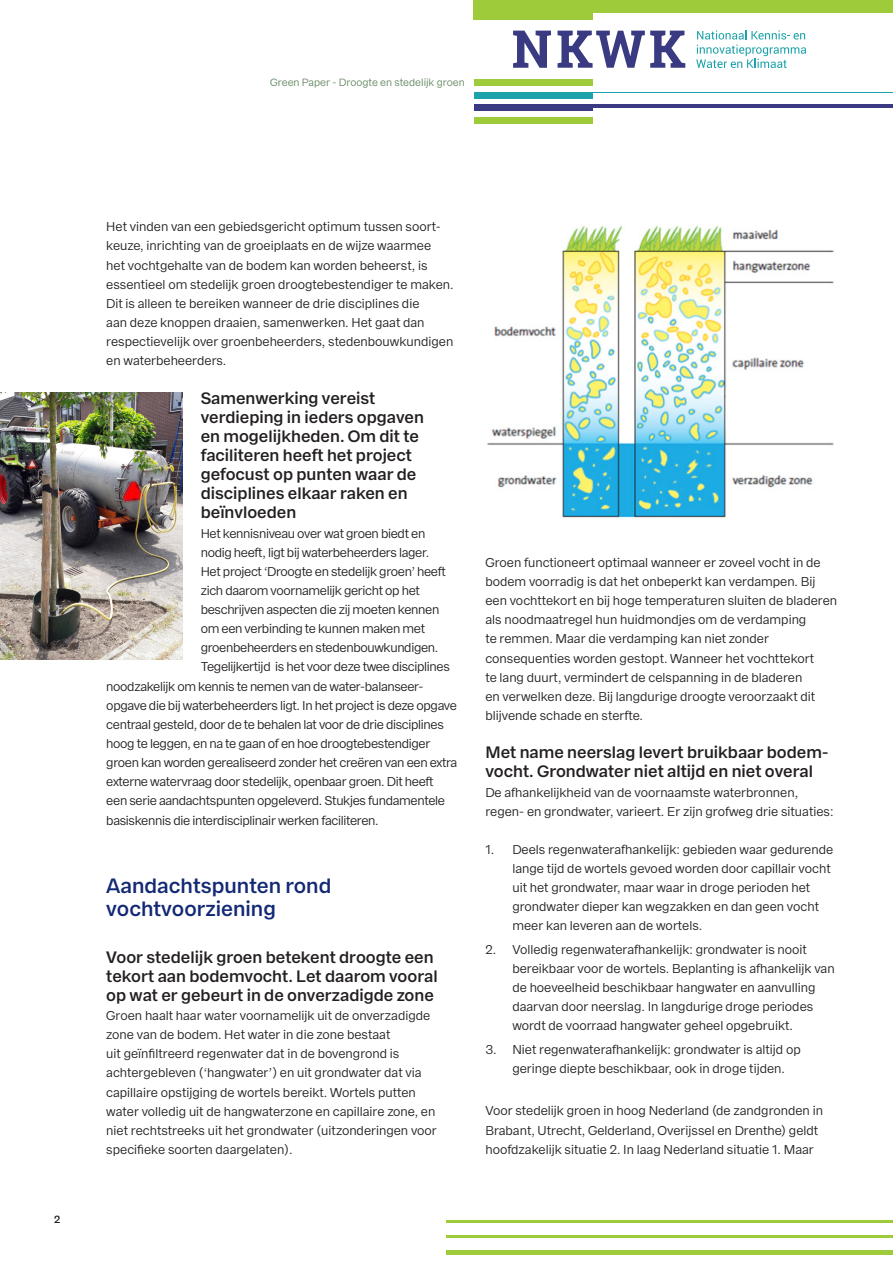
<style>
.page{position:relative;width:893px;height:1263px;background:#fff}
.page>*{position:absolute;margin:0;border:0;box-sizing:border-box;transform-origin:0 0}
._00_heading_1{font:600 20.7px/23px "Franca";color:#142975}
._00_heading_2{font:600 16.5px/19.2px "Franca";color:#231f20}
._00_body{font:12.75px/19.2px "Franca";color:#231f20}
._00_body-2{font:12.75px "Franca";letter-spacing:-.025em;color:#231f20}
._00_body-3{font:10.5px "Franca";color:#638761}
.t1{font:600 10.5px "Franca";color:#231f20}
</style>
<div class="page">
<div style="left:474px;top:0;width:419px;height:19px;background:#9ecb3a"></div>
<div style="left:474px;top:79px;width:419px;height:6px;background:#9ecb3a"></div>
<div style="left:474px;top:105px;width:419px;height:6px;background:#393a81"></div>
<div style="left:474px;top:92px;width:419px;height:6px;background:#1ca2aa"></div>
<svg style="left:474px;top:118px;width:119px;height:6px"></svg>
<div style="left:593px;top:14px;width:300px;height:11px;background:#fff"></div>
<div style="left:593px;top:77px;width:300px;height:11px;background:#fff"></div>
<div style="left:593px;top:93px;width:300px;height:11px;background:#fff"></div>
<div style="left:593px;top:108px;width:300px;height:11px;background:#fff"></div>
<svg style="left:513px;top:31px;width:38px;height:37px"></svg>
<svg style="left:557px;top:31px;width:128px;height:37px"></svg>
<svg style="left:696px;top:30px;width:110px;height:38px"></svg>
<img style="left:0;top:392px;width:182px;height:267px">
<img style="left:487px;top:225px;width:347px;height:293px">
<div style="left:446px;top:1219px;width:447px;height:44px;background:#9ecb3a"></div>
<div style="left:446px;top:1223px;width:447px;height:11px;background:#fff"></div>
<div style="left:446px;top:1238px;width:447px;height:12px;background:#fff"></div>
<div style="left:446px;top:1255px;width:447px;height:8px;background:#fff"></div>
<p class="_00_body-3" style="left:270px;top:76px;width:196px">Green Paper - Droogte en stedelijk groen</p>
<p class="t1" style="left:54px;top:1213px;width:8px">2</p>
<p class="_00_body" style="left:106px;top:217px;width:349px">Het vinden van een gebiedsgericht optimum tussen soort&shy;keuze, inrichting van de groeiplaats en de wijze waarmee<br>het vochtgehalte van de bodem kan worden beheerst, is essentieel om stedelijk groen droogtebestendiger te maken.<br>Dit is alleen te bereiken wanneer de drie disciplines die<br>aan deze knoppen draaien, samenwerken. Het gaat dan respectievelijk over groenbeheerders, stedenbouwkundigen en waterbeheerders.</p>
<p class="_00_heading_2" style="left:201px;top:388px;width:225px">Samenwerking vereist verdieping in ieders opgaven en mogelijkheden. Om dit te faciliteren heeft het project gefocust op punten waar de disciplines elkaar raken en beïnvloeden</p>
<p class="_00_body-2" style="left:201px;top:525px;width:226px">Het kennisniveau over wat groen biedt en</p>
<p class="_00_body-2" style="left:201px;top:544px;width:230px">nodig heeft, ligt bij waterbeheerders lager.</p>
<p class="_00_body-2" style="left:201px;top:564px;width:247px">Het project ‘Droogte en stedelijk groen’ heeft</p>
<p class="_00_body-2" style="left:201px;top:583px;width:221px">zich daarom voornamelijk gericht op het</p>
<p class="_00_body-2" style="left:201px;top:602px;width:240px">beschrijven aspecten die zij moeten kennen</p>
<p class="_00_body-2" style="left:201px;top:621px;width:226px">om een verbinding te kunnen maken met</p>
<p class="_00_body-2" style="left:201px;top:640px;width:239px">groenbeheerders en stedenbouwkundigen.</p>
<p class="_00_body-2" style="left:201px;top:659px;width:251px">Tegelijkertijd is het voor deze twee disciplines</p>
<p class="_00_body-2" style="left:106px;top:678px;width:319px">noodzakelijk om kennis te nemen van de water-balanseer-</p>
<p class="_00_body-2" style="left:106px;top:698px;width:352px">opgave die bij waterbeheerders ligt. In het project is deze opgave</p>
<p class="_00_body-2" style="left:106px;top:717px;width:339px">centraal gesteld, door de te behalen lat voor de drie disciplines</p>
<p class="_00_body-2" style="left:106px;top:736px;width:326px">hoog te leggen, en na te gaan of en hoe droogtebestendiger</p>
<p class="_00_body-2" style="left:106px;top:755px;width:353px">groen kan worden gerealiseerd zonder het creëren van een extra</p>
<p class="_00_body-2" style="left:106px;top:774px;width:329px">externe watervraag door stedelijk, openbaar groen. Dit heeft</p>
<p class="_00_body-2" style="left:106px;top:793px;width:340px">een serie aandachtspunten opgeleverd. Stukjes fundamentele</p>
<p class="_00_body-2" style="left:106px;top:812px;width:274px">basiskennis die interdisciplinair werken faciliteren.</p>
<p class="_00_heading_1" style="left:106px;top:875px;width:227px">Aandachtspunten rond vochtvoorziening</p>
<p class="_00_heading_2" style="left:106px;top:947px;width:333px">Voor stedelijk groen betekent droogte een tekort aan bodemvocht. Let daarom vooral op wat er gebeurt in de onverzadigde zone</p>
<p class="_00_body" style="left:106px;top:1006px;width:332px">Groen haalt haar water voornamelijk uit de onverzadigde zone van de bodem. Het water in die zone bestaat<br>uit geïnfiltreerd regenwater dat in de bovengrond is achtergebleven (‘hangwater’) en uit grondwater dat via capillaire opstijging de wortels bereikt. Wortels putten water volledig uit de hangwaterzone en capillaire zone, en niet rechtstreeks uit het grondwater (uitzonderingen voor specifieke soorten daargelaten).</p>
<p class="_00_body" style="left:485px;top:553px;width:353px">Groen functioneert optimaal wanneer er zoveel vocht in de bodem voorradig is dat het onbeperkt kan verdampen. Bij een vochttekort en bij hoge temperaturen sluiten de bladeren als noodmaatregel hun huidmondjes om de verdamping<br>te remmen. Maar die verdamping kan niet zonder consequenties worden gestopt. Wanneer het vochttekort<br>te lang duurt, vermindert de celspanning in de bladeren<br>en verwelken deze. Bij langdurige droogte veroorzaakt dit blijvende schade en sterfte.</p>
<p class="_00_heading_2" style="left:485px;top:743px;width:343px">Met name neerslag levert bruikbaar bodem&shy;vocht. Grondwater niet altijd en niet overal</p>
<p class="_00_body" style="left:485px;top:782px;width:350px">De afhankelijkheid van de voornaamste waterbronnen, regen- en grondwater, varieert. Er zijn grofweg drie situaties:</p>
<p class="_00_body" style="left:512px;top:840px;width:322px;text-indent:-27px">1. Deels regenwaterafhankelijk: gebieden waar gedurende lange tijd de wortels gevoed worden door capillair vocht uit het grondwater, maar waar in droge perioden het grondwater dieper kan wegzakken en dan geen vocht meer kan leveren aan de wortels.</p>
<p class="_00_body" style="left:512px;top:940px;width:324px;text-indent:-27px">2. Volledig regenwaterafhankelijk: grondwater is nooit bereikbaar voor de wortels. Beplanting is afhankelijk van de hoeveelheid beschikbaar hangwater en aanvulling daarvan door neerslag. In langdurige droge periodes wordt de voorraad hangwater geheel opgebruikt.</p>
<p class="_00_body" style="left:512px;top:1040px;width:290px;text-indent:-27px">3. Niet regenwaterafhankelijk: grondwater is altijd op geringe diepte beschikbaar, ook in droge tijden.</p>
<p class="_00_body" style="left:485px;top:1101px;width:339px">Voor stedelijk groen in hoog Nederland (de zandgronden in<br>Brabant, Utrecht, Gelderland, Overijssel en Drenthe) geldt hoofdzakelijk situatie 2. In laag Nederland situatie 1. Maar</p>
</div>
